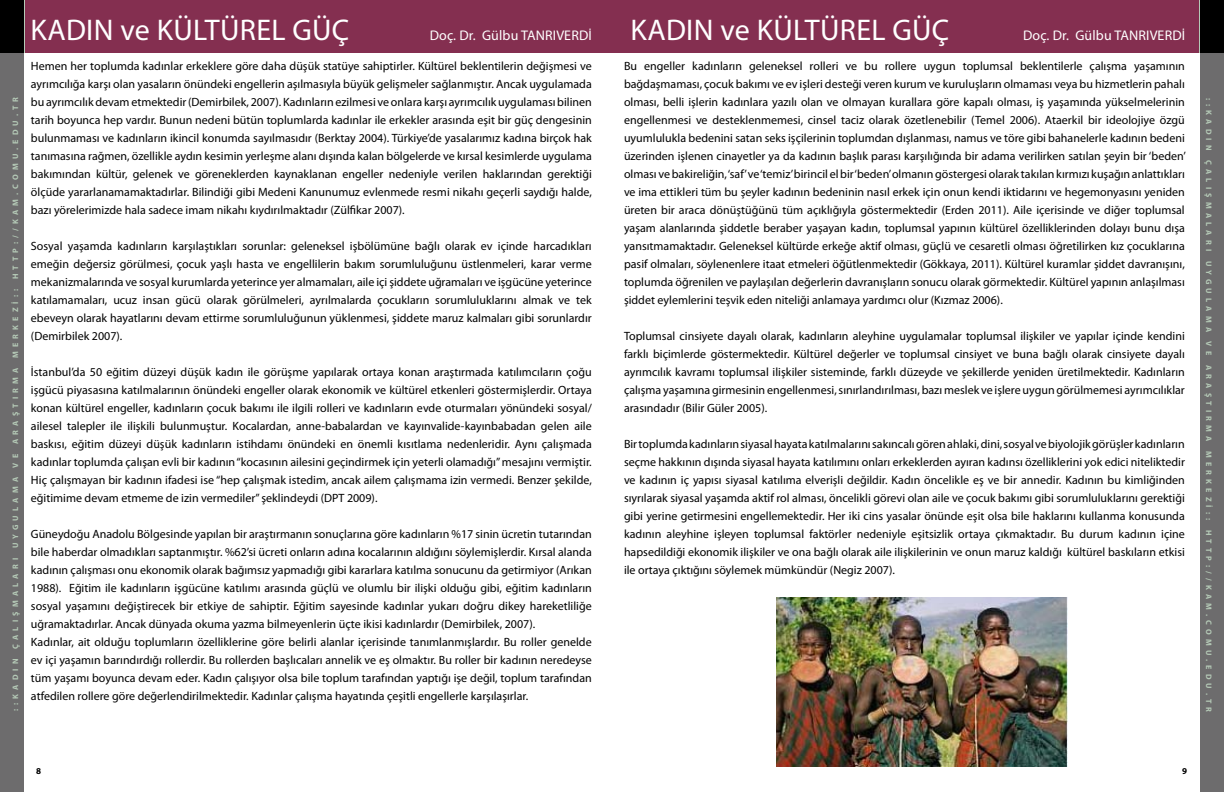
<style>
.page{position:relative;width:1224px;height:792px;background:#fff}
.page>*{position:absolute;margin:0;border:0;box-sizing:border-box;transform-origin:0 0}
.t1{font:30px "Myriad Pro";letter-spacing:.01em;color:#fff}
.t2{font:14px "Myriad Pro";letter-spacing:.01em;color:#fff}
.t3{font:12px/18px "Myriad Pro";color:#000;text-align:justify}
.t4{font:700 9px "Myriad Pro";color:#000}
.t5{font:700 8px "Myriad Pro";letter-spacing:.52em;color:#b5cab7}
</style>
<div class="page">
<div style="left:1200px;top:53px;width:24px;height:739px;background:#6d6c6d"></div>
<div style="left:0;top:53px;width:24px;height:739px;background:#6d6c6d"></div>
<div style="left:0;top:0;width:24px;height:53px;background:#000"></div>
<div style="left:1200px;top:0;width:24px;height:53px;background:#000"></div>
<img style="left:777px;top:597px;width:291px;height:170px">
<div style="left:25px;top:0;width:586px;height:53px;background:#842f50"></div>
<div style="left:612px;top:0;width:586px;height:53px;background:#842f50"></div>
<h1 class="t1" style="left:30px;top:12px;width:320px">KADIN ve KÜLTÜREL GÜÇ</h1>
<p class="t2" style="left:430px;top:27px;width:164px">Doç. Dr. Gülbu TANRIVERDİ</p>
<h1 class="t1" style="left:630px;top:12px;width:320px">KADIN ve KÜLTÜREL GÜÇ</h1>
<p class="t2" style="left:1023px;top:27px;width:164px">Doç. Dr. Gülbu TANRIVERDİ</p>
<p class="t3" style="left:31px;top:57px;width:562px">Hemen her toplumda kadınlar erkeklere göre daha düşük statüye sahiptirler. Kültürel beklentilerin değişmesi ve ayrımcılığa karşı olan yasaların önündeki engellerin aşılmasıyla büyük gelişmeler sağlanmıştır. Ancak uygulamada bu ayrımcılık devam etmektedir (Demirbilek, 2007). Kadınların ezilmesi ve onlara karşı ayrımcılık uygulaması bilinen tarih boyunca hep vardır. Bunun nedeni bütün toplumlarda kadınlar ile erkekler arasında eşit bir güç dengesinin bulunmaması ve kadınların ikincil konumda sayılmasıdır (Berktay 2004). Türkiye’de yasalarımız kadına birçok hak tanımasına rağmen, özellikle aydın kesimin yerleşme alanı dışında kalan bölgelerde ve kırsal kesimlerde uygulama bakımından kültür, gelenek ve göreneklerden kaynaklanan engeller nedeniyle verilen haklarından gerektiği ölçüde yararlanamamaktadırlar. Bilindiği gibi Medeni Kanunumuz evlenmede resmi nikahı geçerli saydığı halde, bazı yörelerimizde hala sadece imam nikahı kıydırılmaktadır (Zülfikar 2007).</p>
<p class="t3" style="left:31px;top:237px;width:562px">Sosyal yaşamda kadınların karşılaştıkları sorunlar: geleneksel işbölümüne bağlı olarak ev içinde harcadıkları emeğin değersiz görülmesi, çocuk yaşlı hasta ve engellilerin bakım sorumluluğunu üstlenmeleri, karar verme mekanizmalarında ve sosyal kurumlarda yeterince yer almamaları, aile içi şiddete uğramaları ve işgücüne yeterince katılamamaları, ucuz insan gücü olarak görülmeleri, ayrılmalarda çocukların sorumluluklarını almak ve tek ebeveyn olarak hayatlarını devam ettirme sorumluluğunun yüklenmesi, şiddete maruz kalmaları gibi sorunlardır (Demirbilek 2007).</p>
<p class="t3" style="left:31px;top:363px;width:562px">İstanbul’da 50 eğitim düzeyi düşük kadın ile görüşme yapılarak ortaya konan araştırmada katılımcıların çoğu işgücü piyasasına katılmalarının önündeki engeller olarak ekonomik ve kültürel etkenleri göstermişlerdir. Ortaya konan kültürel engeller, kadınların çocuk bakımı ile ilgili rolleri ve kadınların evde oturmaları yönündeki sosyal/ ailesel talepler ile ilişkili bulunmuştur. Kocalardan, anne-babalardan ve kayınvalide-kayınbabadan gelen aile baskısı, eğitim düzeyi düşük kadınların istihdamı önündeki en önemli kısıtlama nedenleridir. Aynı çalışmada kadınlar toplumda çalışan evli bir kadının “kocasının ailesini geçindirmek için yeterli olamadığı” mesajını vermiştir.<br>Hiç çalışmayan bir kadının ifadesi ise “hep çalışmak istedim, ancak ailem çalışmama izin vermedi. Benzer şekilde, eğitimime devam etmeme de izin vermediler” şeklindeydi (DPT 2009).</p>
<p class="t3" style="left:31px;top:525px;width:562px;text-align:left">Güneydoğu Anadolu Bölgesinde yapılan bir araştırmanın sonuçlarına göre kadınların %17 sinin ücretin tutarından bile haberdar olmadıkları saptanmıştır. %62’si ücreti onların adına kocalarının aldığını söylemişlerdir. Kırsal alanda kadının çalışması onu ekonomik olarak bağımsız yapmadığı gibi kararlara katılma sonucunu da getirmiyor (Arıkan 1988). Eğitim ile kadınların işgücüne katılımı arasında güçlü ve olumlu bir ilişki olduğu gibi, eğitim kadınların sosyal yaşamını değiştirecek bir etkiye de sahiptir. Eğitim sayesinde kadınlar yukarı doğru dikey hareketliliğe uğramaktadırlar. Ancak dünyada okuma yazma bilmeyenlerin üçte ikisi kadınlardır (Demirbilek, 2007).<br>Kadınlar, ait olduğu toplumların özelliklerine göre belirli alanlar içerisinde tanımlanmışlardır. Bu roller genelde ev içi yaşamın barındırdığı rollerdir. Bu rollerden başlıcaları annelik ve eş olmaktır. Bu roller bir kadının neredeyse tüm yaşamı boyunca devam eder. Kadın çalışıyor olsa bile toplum tarafından yaptığı işe değil, toplum tarafından atfedilen rollere göre değerlendirilmektedir. Kadınlar çalışma hayatında çeşitli engellerle karşılaşırlar.</p>
<p class="t3" style="left:624px;top:57px;width:563px">Bu engeller kadınların geleneksel rolleri ve bu rollere uygun toplumsal beklentilerle çalışma yaşamının bağdaşmaması, çocuk bakımı ve ev işleri desteği veren kurum ve kuruluşların olmaması veya bu hizmetlerin pahalı olması, belli işlerin kadınlara yazılı olan ve olmayan kurallara göre kapalı olması, iş yaşamında yükselmelerinin engellenmesi ve desteklenmemesi, cinsel taciz olarak özetlenebilir (Temel 2006). Ataerkil bir ideolojiye özgü uyumlulukla bedenini satan seks işçilerinin toplumdan dışlanması, namus ve töre gibi bahanelerle kadının bedeni üzerinden işlenen cinayetler ya da kadının başlık parası karşılığında bir adama verilirken satılan şeyin bir ‘beden’ olması ve bakireliğin, ‘saf’ve ‘temiz’birincil el bir ‘beden’olmanın göstergesi olarak takılan kırmızı kuşağın anlattıkları ve ima ettikleri tüm bu şeyler kadının bedeninin nasıl erkek için onun kendi iktidarını ve hegemonyasını yeniden üreten bir araca dönüştüğünü tüm açıklığıyla göstermektedir (Erden 2011). Aile içerisinde ve diğer toplumsal yaşam alanlarında şiddetle beraber yaşayan kadın, toplumsal yapının kültürel özelliklerinden dolayı bunu dışa yansıtmamaktadır. Geleneksel kültürde erkeğe aktif olması, güçlü ve cesaretli olması öğretilirken kız çocuklarına pasif olmaları, söylenenlere itaat etmeleri öğütlenmektedir (Gökkaya, 2011). Kültürel kuramlar şiddet davranışını, toplumda öğrenilen ve paylaşılan değerlerin davranışların sonucu olarak görmektedir. Kültürel yapının anlaşılması şiddet eylemlerini teşvik eden niteliği anlamaya yardımcı olur (Kızmaz 2006).</p>
<p class="t3" style="left:624px;top:327px;width:562px">Toplumsal cinsiyete dayalı olarak, kadınların aleyhine uygulamalar toplumsal ilişkiler ve yapılar içinde kendini farklı biçimlerde göstermektedir. Kültürel değerler ve toplumsal cinsiyet ve buna bağlı olarak cinsiyete dayalı ayrımcılık kavramı toplumsal ilişkiler sisteminde, farklı düzeyde ve şekillerde yeniden üretilmektedir. Kadınların çalışma yaşamına girmesinin engellenmesi, sınırlandırılması, bazı meslek ve işlere uygun görülmemesi ayrımcılıklar arasındadır (Bilir Güler 2005).</p>
<p class="t3" style="left:624px;top:435px;width:562px">Bir toplumda kadınların siyasal hayata katılmalarını sakıncalı gören ahlaki, dini, sosyal ve biyolojik görüşler kadınların seçme hakkının dışında siyasal hayata katılımını onları erkeklerden ayıran kadınsı özelliklerini yok edici niteliktedir ve kadının iç yapısı siyasal katılıma elverişli değildir. Kadın öncelikle eş ve bir annedir. Kadının bu kimliğinden sıyrılarak siyasal yaşamda aktif rol alması, öncelikli görevi olan aile ve çocuk bakımı gibi sorumluluklarını gerektiği gibi yerine getirmesini engellemektedir. Her iki cins yasalar önünde eşit olsa bile haklarını kullanma konusunda kadının aleyhine işleyen toplumsal faktörler nedeniyle eşitsizlik ortaya çıkmaktadır. Bu durum kadının içine hapsedildiği ekonomik ilişkiler ve ona bağlı olarak aile ilişkilerinin ve onun maruz kaldığı kültürel baskıların etkisi ile ortaya çıktığını söylemek mümkündür (Negiz 2007).</p>
<p class="t5" style="left:10px;top:711px;width:616px;rotate:-90deg">::KADIN ÇALIŞMALARI UYGULAMA VE ARAŞTIRMA MERKEZİ:: http://kam.comu.edu.tr</p>
<p class="t5" style="left:1214px;top:98px;width:616px;rotate:90deg">::KADIN ÇALIŞMALARI UYGULAMA VE ARAŞTIRMA MERKEZİ:: http://kam.comu.edu.tr</p>
<p class="t4" style="left:36px;top:765px;width:6px">8</p>
<p class="t4" style="left:1182px;top:765px;width:6px">9</p>
</div>
